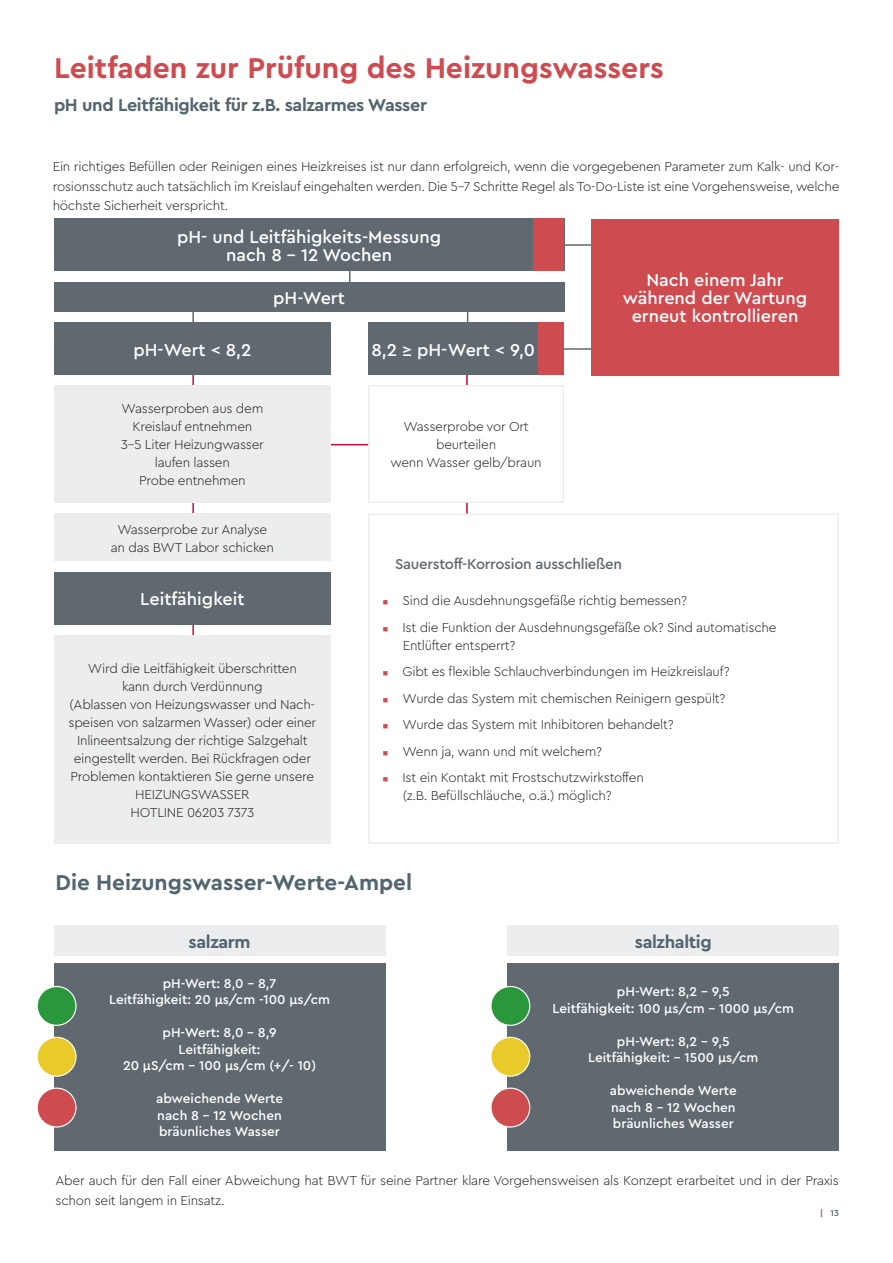
<style>
.page{position:relative;width:893px;height:1263px;background:#fff}
.page>*{position:absolute;margin:0;border:0;box-sizing:border-box;transform-origin:0 0}
.t1{font:700 30px "Cera PRO";color:#ce4b50}
.t2{font:700 22.5px "Cera PRO";color:#53656e}
.t3{font:500 18px/18px "Cera PRO";color:#fff;text-align:center}
.t4{font:700 18px "Cera PRO";letter-spacing:-.02em;color:#53656e}
.t5{font:500 15px "Cera PRO";letter-spacing:-.02em;color:#5f696f}
.t6{font:300 13.5px/18px "Cera PRO";letter-spacing:-.02em;color:#231f20;text-align:center}
.t7{font:500 13.5px/16.5px "Cera PRO";color:#fff;text-align:center}
.t8{font:500 9px "Cera PRO";color:#53656e}
.s1{font-weight:400;font-size:11.25px;color:#ce4b50}
.s2{color:#c40c37}
</style>
<div class="page">
<div style="left:54px;top:925px;width:331px;height:31px;background:#ebedef"></div>
<div style="left:508px;top:925px;width:331px;height:31px;background:#ebedef"></div>
<div style="left:54px;top:963px;width:331px;height:187px;background:#5f696f"></div>
<div style="left:508px;top:963px;width:331px;height:187px;background:#5f696f"></div>
<hr style="left:559px;top:244px;width:37px;height:2px;background:#5f696f">
<hr style="left:559px;top:348px;width:37px;height:2px;background:#5f696f">
<hr style="left:349px;top:260px;width:2px;height:37px;background:#5f696f">
<hr style="left:192px;top:290px;width:2px;height:37px;background:#5f696f">
<hr style="left:192px;top:343px;width:2px;height:184px;background:#c40c37">
<hr style="left:192px;top:610px;width:2px;height:117px;background:#c40c37">
<hr style="left:466px;top:343px;width:2px;height:184px;background:#c40c37">
<hr style="left:259px;top:444px;width:185px;height:1px;background:#c40c37">
<hr style="left:467px;top:290px;width:1px;height:37px;background:#5f696f">
<div style="left:591px;top:219px;width:248px;height:156px;background:#ce4b50"></div>
<div style="left:54px;top:219px;width:510px;height:52px;background:#5f696f"></div>
<div style="left:533px;top:219px;width:31px;height:52px;background:#ce4b50"></div>
<div style="left:54px;top:282px;width:510px;height:29px;background:#5f696f"></div>
<div style="left:368px;top:322px;width:170px;height:52px;background:#5f696f"></div>
<div style="left:54px;top:322px;width:277px;height:52px;background:#5f696f"></div>
<div style="left:54px;top:572px;width:277px;height:52px;background:#5f696f"></div>
<div style="left:54px;top:385px;width:277px;height:118px;background:#ebedef"></div>
<div style="left:54px;top:635px;width:277px;height:209px;background:#ebedef"></div>
<div style="left:54px;top:513px;width:277px;height:48px;background:#ebedef"></div>
<div style="left:369px;top:386px;width:194px;height:116px;background:#fff"></div>
<div style="left:368px;top:385px;width:196px;height:118px;border:2px solid #ebedef"></div>
<div style="left:368px;top:513px;width:471px;height:331px;border:2px solid #ebedef"></div>
<div style="left:538px;top:322px;width:26px;height:52px;background:#ce4b50"></div>
<div style="left:37px;top:1037px;width:39px;height:39px;background:#eac92a;border-radius:50%"></div>
<div style="left:37px;top:1037px;width:40px;height:40px;border:1px solid #fff;border-radius:50%"></div>
<div style="left:37px;top:986px;width:39px;height:39px;background:#2a973d;border-radius:50%"></div>
<div style="left:37px;top:986px;width:40px;height:40px;border:1px solid #fff;border-radius:50%"></div>
<div style="left:37px;top:1088px;width:39px;height:39px;background:#ce4b50;border-radius:50%"></div>
<div style="left:37px;top:1087px;width:40px;height:40px;border:1px solid #fff;border-radius:50%"></div>
<div style="left:491px;top:1037px;width:39px;height:39px;background:#eac92a;border-radius:50%"></div>
<div style="left:490px;top:1037px;width:40px;height:40px;border:1px solid #fff;border-radius:50%"></div>
<div style="left:491px;top:986px;width:39px;height:39px;background:#2a973d;border-radius:50%"></div>
<div style="left:490px;top:986px;width:40px;height:40px;border:1px solid #fff;border-radius:50%"></div>
<div style="left:491px;top:1088px;width:39px;height:39px;background:#ce4b50;border-radius:50%"></div>
<div style="left:490px;top:1087px;width:40px;height:40px;border:1px solid #fff;border-radius:50%"></div>
<h1 class="t1" style="left:54px;top:48px;width:611px">Leitfaden zur Prüfung des Heizungswassers</h1>
<h3 class="t4" style="left:54px;top:93px;width:374px">pH und Leitfähigkeit für z.B. salzarmes Wasser</h3>
<p class="t6" style="left:53px;top:156px;width:788px;line-height:19.5px;text-align:justify">Ein richtiges Befüllen oder Reinigen eines Heizkreises ist nur dann erfolgreich, wenn die vorgegebenen Parameter zum Kalk- und Kor&shy;rosionsschutz auch tatsächlich im Kreislauf eingehalten werden. Die 5-7 Schritte Regel als To-Do-Liste ist eine Vorgehensweise, welche höchste Sicherheit verspricht.</p>
<h3 class="t3" style="left:177px;top:227px;width:266px">pH- und Leitfähigkeits-Messung nach 8 - 12 Wochen</h3>
<h3 class="t3" style="left:273px;top:288px;width:73px">pH-Wert</h3>
<h3 class="t3" style="left:133px;top:340px;width:120px">pH-Wert &lt; 8,2</h3>
<h3 class="t3" style="left:371px;top:340px;width:165px">8,2 ≥ pH-Wert &lt; 9,0</h3>
<p class="t6" style="left:121px;top:399px;width:145px">Wasserproben aus dem<br>Kreislauf entnehmen<br>3–5 Liter Heizungwasser laufen lassen<br>Probe entnehmen</p>
<p class="t6" style="left:111px;top:520px;width:165px">Wasserprobe zur Analyse an das BWT Labor schicken</p>
<p class="t6" style="left:391px;top:417px;width:153px">Wasserprobe vor Ort beurteilen<br>wenn Wasser gelb/braun</p>
<h3 class="t3" style="left:623px;top:270px;width:186px">Nach einem Jahr während der Wartung erneut kontrollieren</h3>
<h3 class="t3" style="left:140px;top:589px;width:106px">Leitfähigkeit</h3>
<p class="t6" style="left:68px;top:659px;width:249px">Wird die Leitfähigkeit überschritten<br>kann durch Verdünnung<br>(Ablassen von Heizungswasser und Nach&shy;speisen von salzarmen Wasser) oder einer Inlineentsalzung der richtige Salzgehalt eingestellt werden. Bei Rückfragen oder Problemen kontaktieren Sie gerne unsere HEIZUNGSWASSER<br>HOTLINE 06203 7373</p>
<p class="t5" style="left:395px;top:554px;width:228px">Sauerstoff-Korrosion ausschließen</p>
<p class="t6" style="left:382px;top:591px;width:306px"><span class="s1">▪</span> Sind die Ausdehnungsgefäße richtig bemessen?</p>
<p class="t6" style="left:403px;top:618px;width:375px;text-align:left;text-indent:-20px"><span class="s1">▪</span> Ist die Funktion der Ausdehnungsgefäße ok? Sind automatische<br>Entlüfter entsperrt?</p>
<p class="t6" style="left:382px;top:662px;width:349px"><span class="s1">▪</span> Gibt es flexible Schlauchverbindungen im Heizkreislauf?</p>
<p class="t6" style="left:382px;top:689px;width:345px"><span class="s1">▪</span> Wurde das System mit chemischen Reinigern gespült?</p>
<p class="t6" style="left:382px;top:715px;width:293px"><span class="s1">▪</span> Wurde das System mit Inhibitoren behandelt?</p>
<p class="t6" style="left:382px;top:742px;width:221px"><span class="s1">▪</span> Wenn ja, wann und mit welchem?</p>
<p class="t6" style="left:403px;top:768px;width:243px;text-align:left;text-indent:-20px"><span class="s1">▪</span> Ist ein Kontakt mit Frostschutzwirkstoffen (z.B. Befüllschläuche, o.ä.) möglich?</p>
<h2 class="t2" style="left:56px;top:867px;width:358px">Die Heizungswasser-Werte-Ampel</h2>
<h3 class="t4" style="left:189px;top:930px;width:63px">salzarm</h3>
<h3 class="t4" style="left:635px;top:930px;width:78px">salzhaltig</h3>
<p class="t7" style="left:109px;top:974px;width:222px">pH-Wert: 8,0 - 8,7<br>Leitfähigkeit: 20 μs/cm -100 μs/cm</p>
<p class="t7" style="left:123px;top:1024px;width:195px">pH-Wert: 8,0 - 8,9<br>Leitfähigkeit:<br>20 μS/cm - 100 μs/cm (+/- 10)</p>
<p class="t7" style="left:156px;top:1090px;width:128px;text-align:justify">abweichende Werte nach 8 - 12 Wochen bräunliches Wasser</p>
<p class="t7" style="left:553px;top:983px;width:243px">pH-Wert: 8,2 - 9,5<br>Leitfähigkeit: 100 μs/cm - 1000 μs/cm</p>
<p class="t7" style="left:588px;top:1032px;width:172px">pH-Wert: 8,2 - 9,5<br>Leitfähigkeit: – 1500 μs/cm</p>
<p class="t7" style="left:610px;top:1082px;width:128px;text-align:justify">abweichende Werte nach 8 - 12 Wochen bräunliches Wasser</p>
<p class="t6" style="left:56px;top:1170px;width:785px;line-height:19.5px;text-align:left">Aber auch für den Fall einer Abweichung hat BWT für seine Partner klare Vorgehensweisen als Konzept erarbeitet und in der Praxis schon seit langem in Einsatz.</p>
<p class="t8" style="left:820px;top:1207px;width:20px"><span class="s2">|</span> 13</p>
</div>
